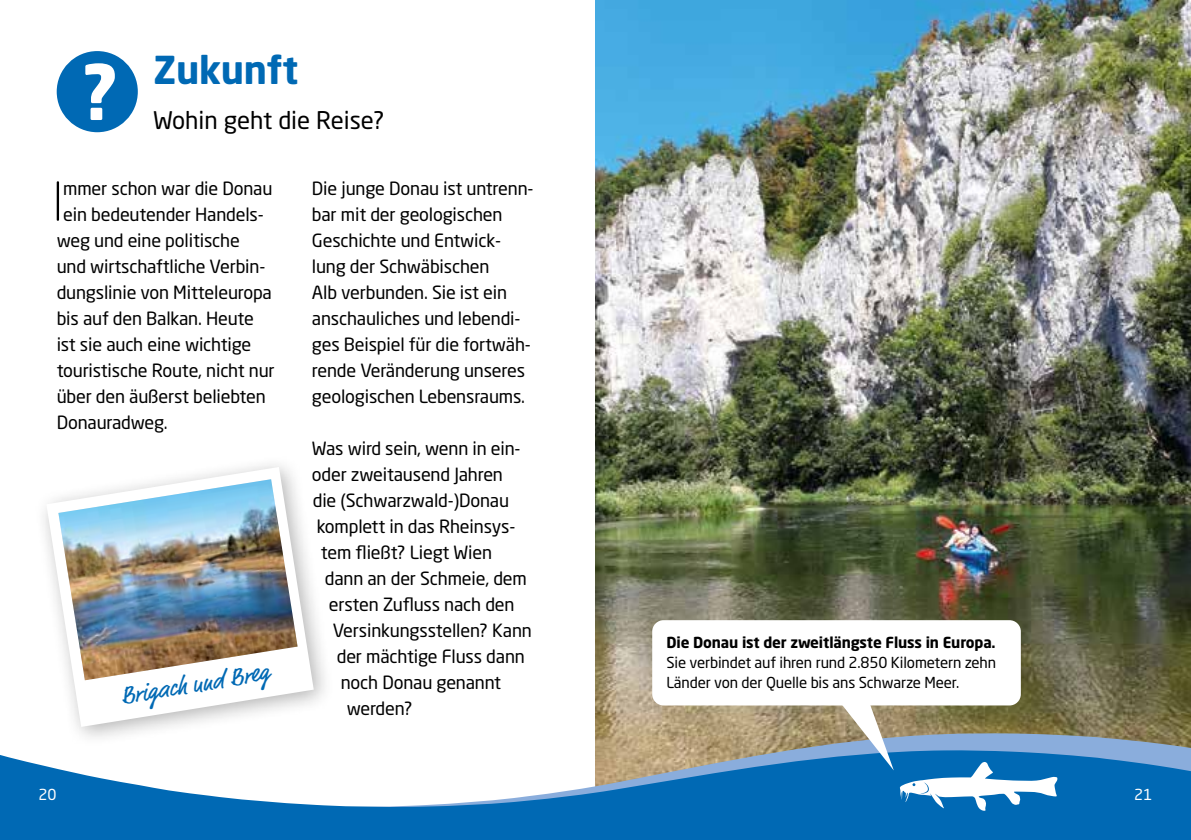
<style>
.page{position:relative;width:1191px;height:840px;background:#fff}
.page>*{position:absolute;margin:0;border:0;box-sizing:border-box;transform-origin:0 0}
.t1{font:300 53px "Neo Sans Std";color:#000}
.t2{font:700 38px "Neo Sans Std";letter-spacing:-.005em;color:#0069b4}
.t3{font:24px "Neo Sans Std";color:#000}
.t4{font:24px "Market OT";color:#0069b4}
.t5{font:18px/26px "Neo Sans Std";letter-spacing:-.01em;color:#000}
.t6{font:15px/20px "Neo Sans Std";letter-spacing:-.01em;color:#000}
.t7{font:700 15px "Neo Sans Std";letter-spacing:-.01em;color:#000}
.t8{font:15px "Neo Sans Std";color:#fff}
</style>
<div class="page">
<img style="left:595px;top:0;width:596px;height:699px">
<svg style="left:0;top:699px;width:1191px;height:140px"></svg>
<div style="left:57px;top:51px;width:81px;height:81px;background:#0069b4;border-radius:50%"></div>
<svg style="left:85px;top:63px;width:30px;height:57px"></svg>
<div style="left:34px;top:453px;width:300px;height:294px;background:#000;opacity:.3"></div>
<svg style="left:52px;top:472px;width:256px;height:249px"></svg>
<div style="left:47px;top:467px;width:266px;height:258px;border:10px solid #fff;border-radius:35px"></div>
<img style="left:58px;top:479px;width:239px;height:201px">
<div style="left:652px;top:619px;width:368px;height:86px;background:#fff;border-radius:11px"></div>
<svg style="left:808px;top:662px;width:249px;height:148px"></svg>
<h2 class="t2" style="left:153px;top:45px;width:147px">Zukunft</h2>
<h3 class="t3" style="left:153px;top:105px;width:233px">Wohin geht die Reise?</h3>
<h1 class="t1" style="left:52px;top:170px;width:13px">I</h1>
<p class="t5" style="left:63px;top:175px;width:211px">mmer schon war die Donau</p>
<p class="t5" style="left:63px;top:201px;width:202px">ein bedeutender Handels-</p>
<p class="t5" style="left:57px;top:227px;width:185px">weg und eine politische</p>
<p class="t5" style="left:57px;top:253px;width:210px">und wirtschaftliche Verbin-</p>
<p class="t5" style="left:57px;top:279px;width:217px">dungslinie von Mitteleuropa</p>
<p class="t5" style="left:57px;top:305px;width:199px">bis auf den Balkan. Heute</p>
<p class="t5" style="left:57px;top:331px;width:196px">ist sie auch eine wichtige</p>
<p class="t5" style="left:57px;top:357px;width:219px">touristische Route, nicht nur</p>
<p class="t5" style="left:57px;top:383px;width:211px">über den äußerst beliebten</p>
<p class="t5" style="left:57px;top:409px;width:113px">Donauradweg.</p>
<h3 class="t4" style="left:119px;top:682px;width:151px;rotate:-10deg">Brigach und Breg</h3>
<p class="t5" style="left:312px;top:175px;width:223px">Die junge Donau ist untrenn&shy;bar mit der geologischen<br>Geschichte und Entwick&shy;lung der Schwäbischen<br>Alb verbunden. Sie ist ein anschauliches und lebendi&shy;ges Beispiel für die fortwäh&shy;rende Veränderung unseres geologischen Lebensraums.</p>
<p class="t5" style="left:312px;top:434px;width:210px">Was wird sein, wenn in ein-</p>
<p class="t5" style="left:312px;top:460px;width:192px">oder zweitausend Jahren</p>
<p class="t5" style="left:313px;top:486px;width:198px">die (Schwarzwald-)Donau</p>
<p class="t5" style="left:317px;top:512px;width:200px">komplett in das Rheinsys-</p>
<p class="t5" style="left:321px;top:538px;width:173px">tem fließt? Liegt Wien</p>
<p class="t5" style="left:325px;top:564px;width:204px">dann an der Schmeie, dem</p>
<p class="t5" style="left:329px;top:590px;width:187px">ersten Zufluss nach den</p>
<p class="t5" style="left:333px;top:616px;width:201px">Versinkungsstellen? Kann</p>
<p class="t5" style="left:337px;top:642px;width:190px">der mächtige Fluss dann</p>
<p class="t5" style="left:341px;top:668px;width:162px">noch Donau genannt</p>
<p class="t5" style="left:347px;top:694px;width:67px">werden?</p>
<p class="t7" style="left:666px;top:632px;width:331px">Die Donau ist der zweitlängste Fluss in Europa.</p>
<p class="t6" style="left:666px;top:651px;width:331px">Sie verbindet auf ihren rund 2.850 Kilometern zehn<br>Länder von der Quelle bis ans Schwarze Meer.</p>
<p class="t8" style="left:39px;top:785px;width:20px">20</p>
<p class="t8" style="left:1134px;top:785px;width:20px">21</p>
</div>
